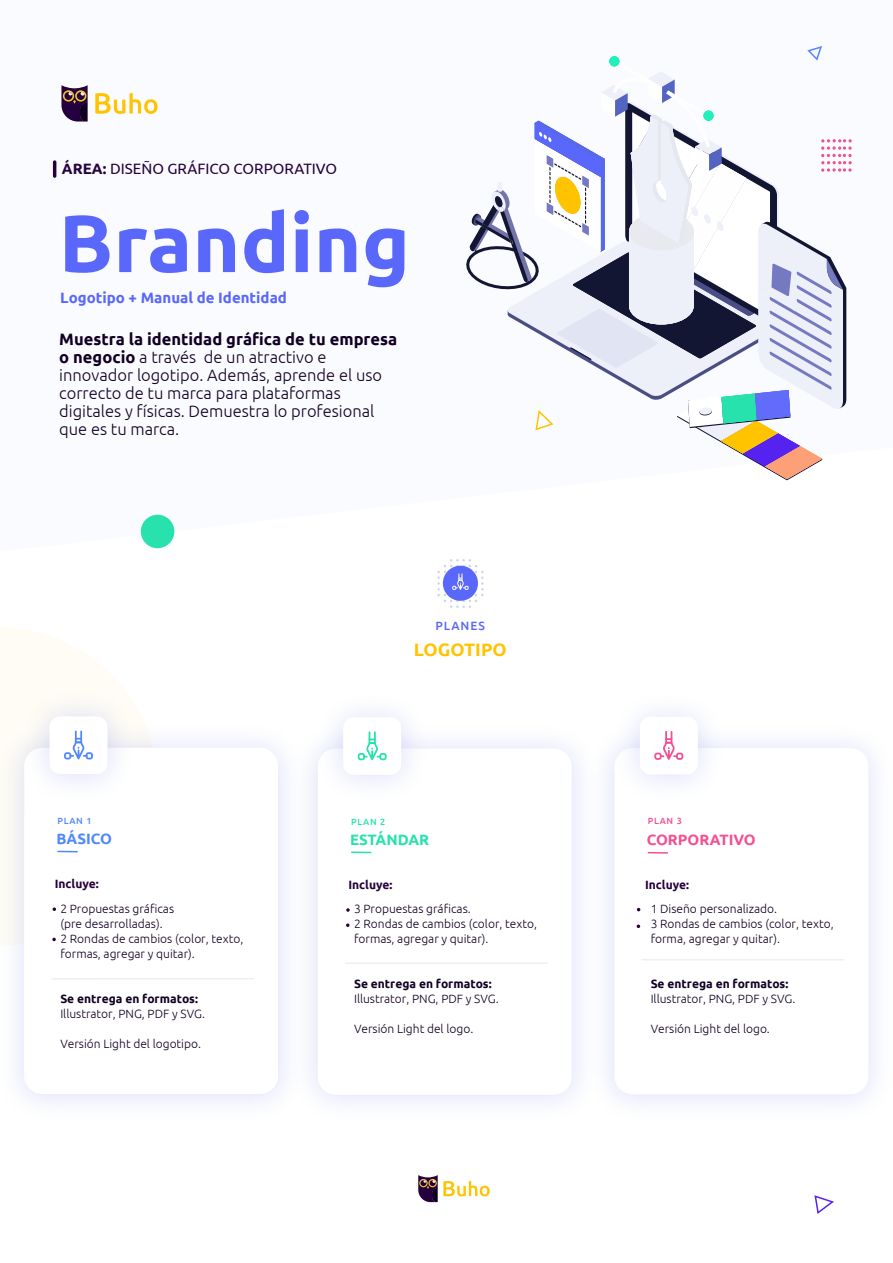
<style>
.page{position:relative;width:893px;height:1263px;background:#fff}
.page>*{position:absolute;margin:0;border:0;box-sizing:border-box;transform-origin:0 0}
.t1{font:700 81px "Ubuntu";letter-spacing:.005em;color:#5a67fb}
.t2{font:700 18px "Ubuntu";color:#ffc300}
.t3{font:300 16.5px/18px "Ubuntu";color:#120024}
.t4{font:15px "Ubuntu";color:#25013e}
.t5{font:700 15px "Ubuntu";color:#5a67fb}
.t6{font:700 15px "Ubuntu";color:#f25094}
.t7{font:700 15px "Ubuntu";color:#27e2ad}
.t8{font:700 15px "Ubuntu";color:#5188fc}
.t9{font:300 12px/15px "Ubuntu";color:#120024}
.t10{font:700 12px "Ubuntu";color:#120024}
.t11{font:700 12px "Ubuntu";color:#25013e}
.t12{font:500 12px "Ubuntu";letter-spacing:.08em;color:#5a67fb}
.t13{font:500 9px "Ubuntu";color:#5188fc}
.t14{font:500 9px "Ubuntu";color:#27e2ad}
.t15{font:500 9px "Ubuntu";color:#f25094}
.s1{font-weight:700}
</style>
<div class="page">
<svg style="left:814px;top:1195px;width:20px;height:19px"></svg>
<div style="left:141px;top:515px;width:33px;height:33px;background:#27e2ad;border-radius:50%"></div>
<svg style="left:61px;top:85px;width:27px;height:37px"></svg>
<svg style="left:95px;top:93px;width:63px;height:21px"></svg>
<hr style="left:53px;top:160px;width:3px;height:18px;background:#25013e;border-radius:2px">
<svg style="left:418px;top:1175px;width:72px;height:27px"></svg>
<svg style="left:466px;top:46px;width:386px;height:434px"></svg>
<svg style="left:51px;top:978px;width:203px;height:1px"></svg>
<svg style="left:53px;top:907px;width:3px;height:4px"></svg>
<svg style="left:52px;top:938px;width:4px;height:3px"></svg>
<svg style="left:57px;top:851px;width:21px;height:1px"></svg>
<div style="left:49px;top:716px;width:59px;height:58px;background:#fff;border-radius:11px"></div>
<svg style="left:64px;top:731px;width:29px;height:28px"></svg>
<svg style="left:437px;top:559px;width:47px;height:49px"></svg>
<div style="left:280px;top:741px;width:298px;height:362px;background:#f5f6fd"></div>
<div style="left:318px;top:748px;width:254px;height:347px;background:#fff;border-radius:18px"></div>
<svg style="left:345px;top:963px;width:202px;height:1px"></svg>
<svg style="left:346px;top:908px;width:4px;height:4px"></svg>
<svg style="left:346px;top:923px;width:3px;height:4px"></svg>
<hr style="left:351px;top:851px;width:21px;height:2px;background:#27e2ad">
<img style="left:306px;top:712px;width:132px;height:101px">
<div style="left:343px;top:717px;width:58px;height:58px;background:#fff;border-radius:11px"></div>
<svg style="left:358px;top:731px;width:29px;height:29px"></svg>
<svg style="left:642px;top:959px;width:202px;height:1px"></svg>
<svg style="left:637px;top:924px;width:3px;height:4px"></svg>
<div style="left:640px;top:717px;width:58px;height:57px;background:#fff;border-radius:11px"></div>
<svg style="left:654px;top:731px;width:29px;height:29px"></svg>
<hr style="left:647px;top:852px;width:21px;height:2px;background:#f25094">
<p class="t4" style="left:62px;top:160px;width:277px"><span class="s1">ÁREA:</span> DISEÑO GRÁFICO CORPORATIVO</p>
<h1 class="t1" style="left:59px;top:194px;width:353px">Branding</h1>
<p class="t5" style="left:60px;top:288px;width:228px">Logotipo + Manual de Identidad</p>
<h3 class="t3" style="left:59px;top:329px;width:340px"><span class="s1">Muestra la identidad gráfica de tu empresa o negocio</span> a través de un atractivo e innovador logotipo. Además, aprende el uso correcto de tu marca para plataformas digitales y físicas. Demuestra lo profesional que es tu marca.</h3>
<p class="t13" style="left:57px;top:815px;width:36px">PLAN 1</p>
<p class="t12" style="left:435px;top:618px;width:51px">PLANES</p>
<h2 class="t2" style="left:414px;top:639px;width:94px">LOGOTIPO</h2>
<p class="t14" style="left:351px;top:816px;width:36px">PLAN 2</p>
<p class="t8" style="left:56px;top:830px;width:57px">BÁSICO</p>
<p class="t11" style="left:55px;top:877px;width:46px">Incluye:</p>
<p class="t9" style="left:60px;top:900px;width:184px">2 Propuestas gráficas<br>(pre desarrolladas).<br>2 Rondas de cambios (color, texto, formas, agregar y quitar).</p>
<p class="t10" style="left:60px;top:991px;width:139px">Se entrega en formatos:</p>
<p class="t9" style="left:60px;top:1005px;width:146px">Illustrator, PNG, PDF y SVG.</p>
<p class="t9" style="left:60px;top:1035px;width:142px">Versión Light del logotipo.</p>
<p class="t7" style="left:350px;top:830px;width:81px">ESTÁNDAR</p>
<p class="t11" style="left:348px;top:877px;width:46px">Incluye:</p>
<p class="t9" style="left:354px;top:901px;width:184px">3 Propuestas gráficas.<br>2 Rondas de cambios (color, texto, formas, agregar y quitar).</p>
<p class="t10" style="left:354px;top:977px;width:139px">Se entrega en formatos:</p>
<p class="t9" style="left:354px;top:991px;width:146px">Illustrator, PNG, PDF y SVG.</p>
<p class="t9" style="left:354px;top:1021px;width:121px">Versión Light del logo.</p>
<p class="t15" style="left:648px;top:815px;width:36px">PLAN 3</p>
<p class="t6" style="left:647px;top:830px;width:111px">CORPORATIVO</p>
<p class="t11" style="left:645px;top:877px;width:46px">Incluye:</p>
<p class="t9" style="left:651px;top:901px;width:184px">1 Diseño personalizado.<br>3 Rondas de cambios (color, texto, forma, agregar y quitar).</p>
<p class="t10" style="left:651px;top:976px;width:139px">Se entrega en formatos:</p>
<p class="t9" style="left:651px;top:991px;width:146px">Illustrator, PNG, PDF y SVG.</p>
<p class="t9" style="left:651px;top:1021px;width:121px">Versión Light del logo.</p>
</div>
